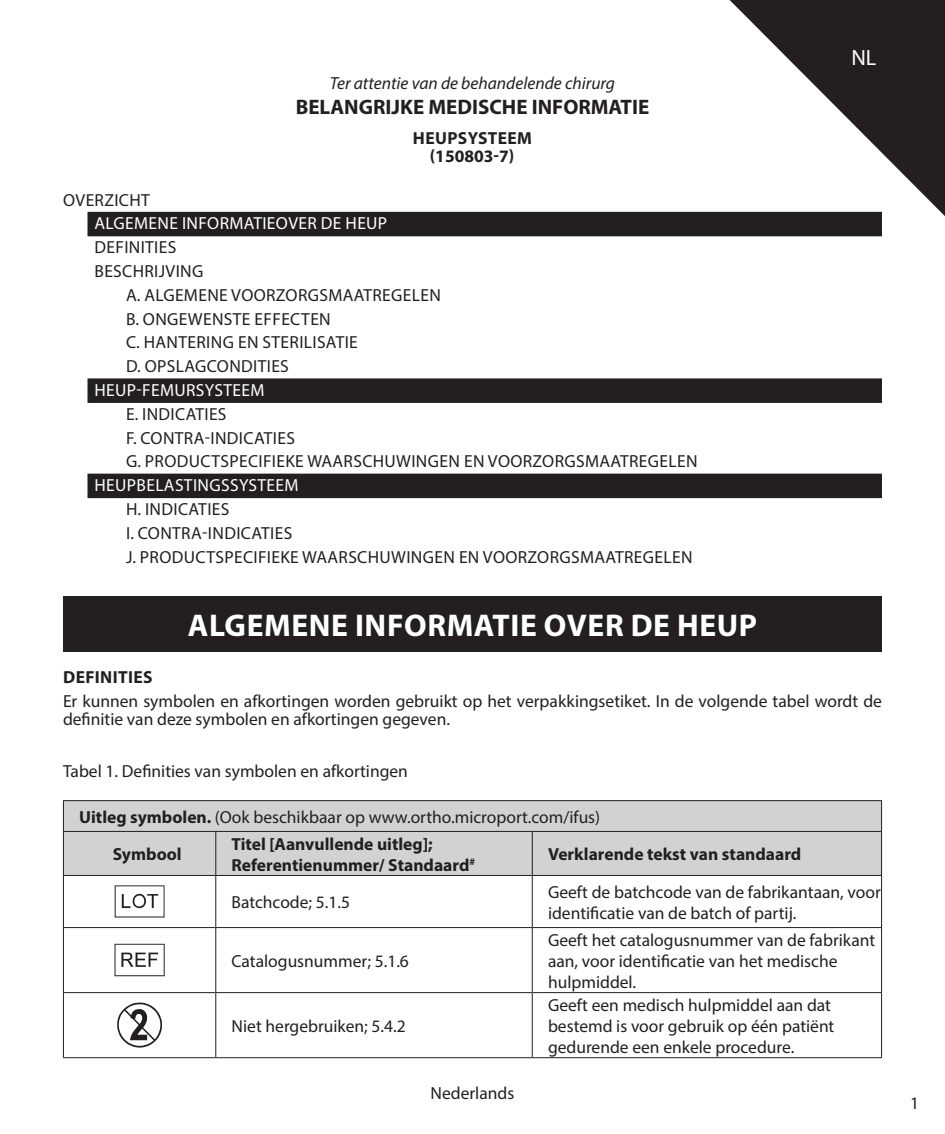
<style>
.page{position:relative;width:945px;height:1134px;background:#fff}
.page>*{position:absolute;margin:0;border:0;box-sizing:border-box;transform-origin:0 0}
.t1{font:700 31.5px "Myriad Pro";letter-spacing:.02em;color:#fff}
.t2{font:22.05px "Myriad Pro";color:#fff}
.Heading_2{font:700 21px "Myriad Pro";color:#231f20}
.Body_Text_no_indent{font:17.5px/21px "Myriad Pro";color:#231f20}
.OUTLINE{font:17.5px "Myriad Pro";letter-spacing:.02em;color:#231f20}
.TBL_HEAD_FL{font:700 17.5px/21px "Myriad Pro";color:#231f20}
.OUTLINE-2{font:17.5px "Myriad Pro";letter-spacing:.02em;color:#fff}
.TBL_HEAD_CTR{font:17.5px "Myriad Pro";color:#231f20}
.Heading_1{font:italic 17.5px "Myriad Pro";color:#231f20}
.Heading_3{font:700 17.5px "Myriad Pro";letter-spacing:.02em;color:#231f20}
.Sub_Heads_caps_Bold{font:700 17.5px "Myriad Pro";letter-spacing:.02em;color:#231f20}
.TBL_HEAD_CTR-2{font:700 17.5px "Myriad Pro";color:#231f20}
.s1{font-weight:700}
</style>
<div class="page">
<svg style="left:730px;top:0;width:215px;height:216px;fill:#231f20"></svg>
<div style="left:88px;top:212px;width:794px;height:24px;background:#231f20"></div>
<div style="left:88px;top:378px;width:794px;height:25px;background:#231f20"></div>
<div style="left:88px;top:474px;width:794px;height:24px;background:#231f20"></div>
<div style="left:63px;top:596px;width:819px;height:55px;background:#231f20"></div>
<div style="left:64px;top:801px;width:817px;height:74px;background:#d1d2d4"></div>
<hr style="left:63px;top:800px;width:153px;height:1px;background:#231f20">
<hr style="left:63px;top:801px;width:1px;height:30px;background:#231f20">
<hr style="left:216px;top:800px;width:316px;height:1px;background:#231f20">
<hr style="left:532px;top:800px;width:350px;height:1px;background:#231f20">
<hr style="left:881px;top:801px;width:1px;height:30px;background:#231f20">
<hr style="left:63px;top:831px;width:153px;height:1px;background:#231f20">
<hr style="left:63px;top:832px;width:1px;height:43px;background:#231f20">
<hr style="left:216px;top:831px;width:316px;height:1px;background:#231f20">
<hr style="left:215px;top:832px;width:1px;height:43px;background:#231f20">
<hr style="left:532px;top:831px;width:350px;height:1px;background:#231f20">
<hr style="left:532px;top:832px;width:1px;height:43px;background:#231f20">
<hr style="left:881px;top:832px;width:1px;height:43px;background:#231f20">
<hr style="left:63px;top:875px;width:153px;height:1px;background:#231f20">
<hr style="left:63px;top:876px;width:1px;height:51px;background:#231f20">
<hr style="left:216px;top:875px;width:316px;height:1px;background:#231f20">
<hr style="left:215px;top:876px;width:1px;height:51px;background:#231f20">
<hr style="left:532px;top:875px;width:350px;height:1px;background:#231f20">
<hr style="left:532px;top:876px;width:1px;height:51px;background:#231f20">
<hr style="left:881px;top:876px;width:1px;height:51px;background:#231f20">
<hr style="left:63px;top:927px;width:153px;height:1px;background:#231f20">
<hr style="left:63px;top:928px;width:1px;height:64px;background:#231f20">
<hr style="left:216px;top:927px;width:316px;height:1px;background:#231f20">
<hr style="left:215px;top:928px;width:1px;height:64px;background:#231f20">
<hr style="left:532px;top:927px;width:350px;height:1px;background:#231f20">
<hr style="left:532px;top:928px;width:1px;height:64px;background:#231f20">
<hr style="left:881px;top:928px;width:1px;height:64px;background:#231f20">
<hr style="left:63px;top:992px;width:153px;height:1px;background:#231f20">
<hr style="left:63px;top:993px;width:1px;height:64px;background:#231f20">
<hr style="left:216px;top:992px;width:316px;height:1px;background:#231f20">
<hr style="left:215px;top:993px;width:1px;height:64px;background:#231f20">
<hr style="left:532px;top:992px;width:350px;height:1px;background:#231f20">
<hr style="left:532px;top:993px;width:1px;height:64px;background:#231f20">
<hr style="left:881px;top:993px;width:1px;height:64px;background:#231f20">
<hr style="left:63px;top:1057px;width:153px;height:1px;background:#231f20">
<hr style="left:216px;top:1057px;width:316px;height:1px;background:#231f20">
<hr style="left:532px;top:1057px;width:350px;height:1px;background:#231f20">
<svg style="left:115px;top:885px;width:50px;height:33px"></svg>
<svg style="left:115px;top:944px;width:50px;height:32px"></svg>
<svg style="left:117px;top:1003px;width:45px;height:45px"></svg>
<p class="Heading_1" style="left:330px;top:72px;width:287px">Ter attentie van de behandelende chirurg</p>
<p class="Heading_2" style="left:296px;top:93px;width:355px">BELANGRIJKE MEDISCHE INFORMATIE</p>
<p class="Heading_3" style="left:413px;top:127px;width:121px">HEUPSYSTEEM</p>
<p class="Heading_3" style="left:430px;top:144px;width:86px">(150803-7)</p>
<p class="OUTLINE" style="left:63px;top:189px;width:88px">OVERZICHT</p>
<p class="OUTLINE-2" style="left:94px;top:213px;width:294px">ALGEMENE INFORMATIEOVER DE HEUP</p>
<p class="OUTLINE" style="left:94px;top:236px;width:83px">DEFINITIES</p>
<p class="OUTLINE" style="left:94px;top:260px;width:110px">BESCHRIJVING</p>
<p class="OUTLINE" style="left:126px;top:284px;width:316px">A. ALGEMENE VOORZORGSMAATREGELEN</p>
<p class="OUTLINE" style="left:126px;top:308px;width:206px">B. ONGEWENSTE EFFECTEN</p>
<p class="OUTLINE" style="left:126px;top:332px;width:233px">C. HANTERING EN STERILISATIE</p>
<p class="OUTLINE" style="left:126px;top:355px;width:164px">D. OPSLAGCONDITIES</p>
<p class="OUTLINE-2" style="left:94px;top:379px;width:172px">HEUP-FEMURSYSTEEM</p>
<p class="OUTLINE" style="left:126px;top:403px;width:102px">E. INDICATIES</p>
<p class="OUTLINE" style="left:126px;top:427px;width:170px">F. CONTRA-INDICATIES</p>
<p class="OUTLINE" style="left:126px;top:451px;width:573px">G. PRODUCTSPECIFIEKE WAARSCHUWINGEN EN VOORZORGSMAATREGELEN</p>
<p class="OUTLINE-2" style="left:94px;top:474px;width:206px">HEUPBELASTINGSSYSTEEM</p>
<p class="OUTLINE" style="left:126px;top:498px;width:105px">H. INDICATIES</p>
<p class="OUTLINE" style="left:126px;top:522px;width:168px">I. CONTRA-INDICATIES</p>
<p class="OUTLINE" style="left:126px;top:546px;width:568px">J. PRODUCTSPECIFIEKE WAARSCHUWINGEN EN VOORZORGSMAATREGELEN</p>
<p class="t1" style="left:188px;top:604px;width:571px">ALGEMENE INFORMATIE OVER DE HEUP</p>
<p class="t2" style="left:851px;top:44px;width:26px">NL</p>
<p class="Sub_Heads_caps_Bold" style="left:63px;top:666px;width:91px">DEFINITIES</p>
<p class="Body_Text_no_indent" style="left:63px;top:693px;width:821px;line-height:17.5px">Er kunnen symbolen en afkortingen worden gebruikt op het verpakkingsetiket. In de volgende tabel wordt de definitie van deze symbolen en afkortingen gegeven.</p>
<p class="Body_Text_no_indent" style="left:63px;top:761px;width:347px">Tabel 1. Definities van symbolen en afkortingen</p>
<p class="TBL_HEAD_CTR" style="left:79px;top:806px;width:523px"><span class="s1">Uitleg symbolen.</span> (Ook beschikbaar op www.ortho.microport.com/ifus)</p>
<p class="TBL_HEAD_CTR-2" style="left:113px;top:843px;width:70px">Symbool</p>
<p class="TBL_HEAD_FL" style="left:232px;top:833px;width:245px">Titel [Aanvullende uitleg];<br>Referentienummer/ Standaard<sup>#</sup></p>
<p class="TBL_HEAD_FL" style="left:548px;top:843px;width:255px">Verklarende tekst van standaard</p>
<p class="Body_Text_no_indent" style="left:232px;top:891px;width:120px">Batchcode; 5.1.5</p>
<p class="Body_Text_no_indent" style="left:548px;top:881px;width:334px">Geeft de batchcode van de fabrikantaan, voor identificatie van de batch of partij.</p>
<p class="Body_Text_no_indent" style="left:232px;top:950px;width:179px">Catalogusnummer; 5.1.6</p>
<p class="Body_Text_no_indent" style="left:548px;top:929px;width:329px">Geeft het catalogusnummer van de fabrikant aan, voor identificatie van het medische hulpmiddel.</p>
<p class="Body_Text_no_indent" style="left:232px;top:1015px;width:176px">Niet hergebruiken; 5.4.2</p>
<p class="Body_Text_no_indent" style="left:431px;top:1082px;width:85px">Nederlands</p>
<p class="Body_Text_no_indent" style="left:548px;top:994px;width:288px">Geeft een medisch hulpmiddel aan dat bestemd is voor gebruik op één patiënt gedurende een enkele procedure.</p>
<p class="Body_Text_no_indent" style="left:910px;top:1092px;width:10px">1</p>
</div>
